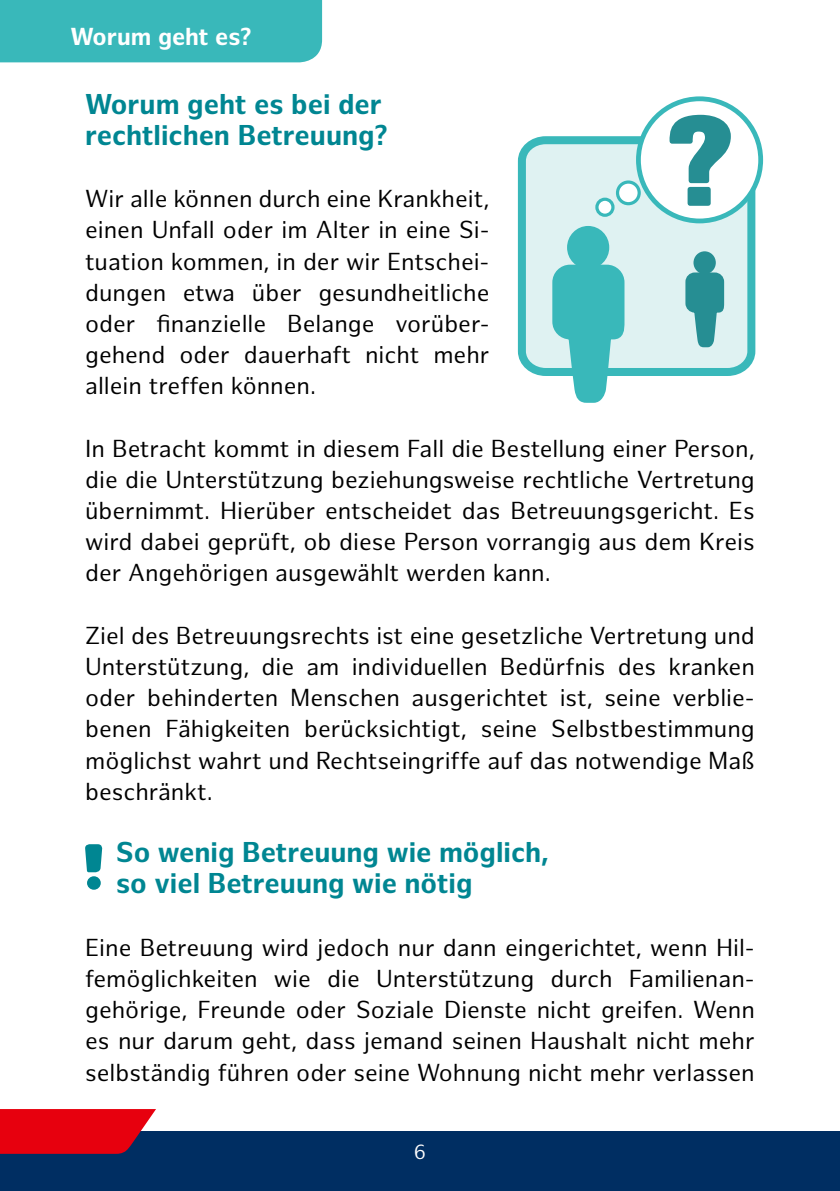
<style>
.page{position:relative;width:840px;height:1191px;background:#fff}
.page>*{position:absolute;margin:0;border:0;box-sizing:border-box;transform-origin:0 0}
.t1{font:700 28px/31.2px "Hamburg Sans";color:#008692}
.t2{font:24px/31.2px "Hamburg Sans";color:#000;text-align:justify}
.t3{font:700 24px "Hamburg Sans";color:#fff}
.t4{font:20px "Hamburg Sans";color:#fff}
</style>
<div class="page">
<div style="left:0;top:1131px;width:839px;height:60px;background:#002e62"></div>
<svg style="left:0;top:1109px;width:156px;height:44px;background:#d6091a"></svg>
<svg style="left:85px;top:844px;width:17px;height:28px"></svg>
<div style="left:87px;top:876px;width:14px;height:13px;background:#008692;border-radius:50%"></div>
<svg style="left:517px;top:132px;width:242px;height:244px;background:#c6e9e9"></svg>
<div style="left:569px;top:228px;width:37px;height:38px;background:#39b8ba;border-radius:50%"></div>
<div style="left:566px;top:226px;width:43px;height:43px;border:5px solid #39b8ba;border-radius:50%"></div>
<svg style="left:549px;top:262px;width:77px;height:141px;background:#6ccacb"></svg>
<div style="left:596px;top:199px;width:16px;height:16px;background:#fff;border-radius:50%"></div>
<div style="left:595px;top:198px;width:19px;height:19px;border:3px solid #39b8ba;border-radius:50%"></div>
<svg style="left:617px;top:182px;width:21px;height:22px"></svg>
<div style="left:615px;top:180px;width:25px;height:25px;border:3px solid #39b8ba;border-radius:50%"></div>
<div style="left:638px;top:99px;width:122px;height:122px;background:#fff;border-radius:50%"></div>
<div style="left:635px;top:96px;width:127px;height:127px;border:5px solid #39b8ba;border-radius:50%"></div>
<div style="left:694px;top:252px;width:20px;height:21px;background:#268e93;border-radius:50%"></div>
<div style="left:693px;top:251px;width:22px;height:23px;border:2px solid #268e93;border-radius:50%"></div>
<svg style="left:684px;top:271px;width:40px;height:77px;background:#5eacb0"></svg>
<svg style="left:669px;top:114px;width:62px;height:92px"></svg>
<div style="left:0;top:0;width:322px;height:62px;background:#39b8ba"></div>
<p class="t3" style="left:70px;top:23px;width:182px">Worum geht es?</p>
<p class="t1" style="left:85px;top:89px;width:304px">Worum geht es bei der rechtlichen Betreuung?</p>
<p class="t2" style="left:85px;top:184px;width:405px;text-align:left">Wir alle können durch eine Krankheit, einen Unfall oder im Alter in eine Si&shy;tuation kommen, in der wir Entschei&shy;dungen etwa über gesundheitliche oder finanzielle Belange vorüber&shy;gehend oder dauerhaft nicht mehr allein treffen können.</p>
<p class="t2" style="left:85px;top:433px;width:671px">In Betracht kommt in diesem Fall die Bestellung einer Person, die die Unterstützung beziehungsweise rechtliche Vertretung übernimmt. Hierüber entscheidet das Betreuungsgericht. Es wird dabei geprüft, ob diese Person vorrangig aus dem Kreis der Angehörigen ausgewählt werden kann.</p>
<p class="t2" style="left:85px;top:620px;width:671px">Ziel des Betreuungsrechts ist eine gesetzliche Vertretung und Unterstützung, die am individuellen Bedürfnis des kranken oder behinderten Menschen ausgerichtet ist, seine verblie&shy;benen Fähigkeiten berücksichtigt, seine Selbstbestimmung möglichst wahrt und Rechtseingriffe auf das notwendige Maß beschränkt.</p>
<p class="t1" style="left:116px;top:837px;width:433px">So wenig Betreuung wie möglich, so viel Betreuung wie nötig</p>
<p class="t2" style="left:85px;top:932px;width:671px">Eine Betreuung wird jedoch nur dann eingerichtet, wenn Hil&shy;femöglichkeiten wie die Unterstützung durch Familienan&shy;gehörige, Freunde oder Soziale Dienste nicht greifen. Wenn es nur darum geht, dass jemand seinen Haushalt nicht mehr selbständig führen oder seine Wohnung nicht mehr verlassen</p>
<p class="t4" style="left:413px;top:1140px;width:14px">6</p>
</div>
